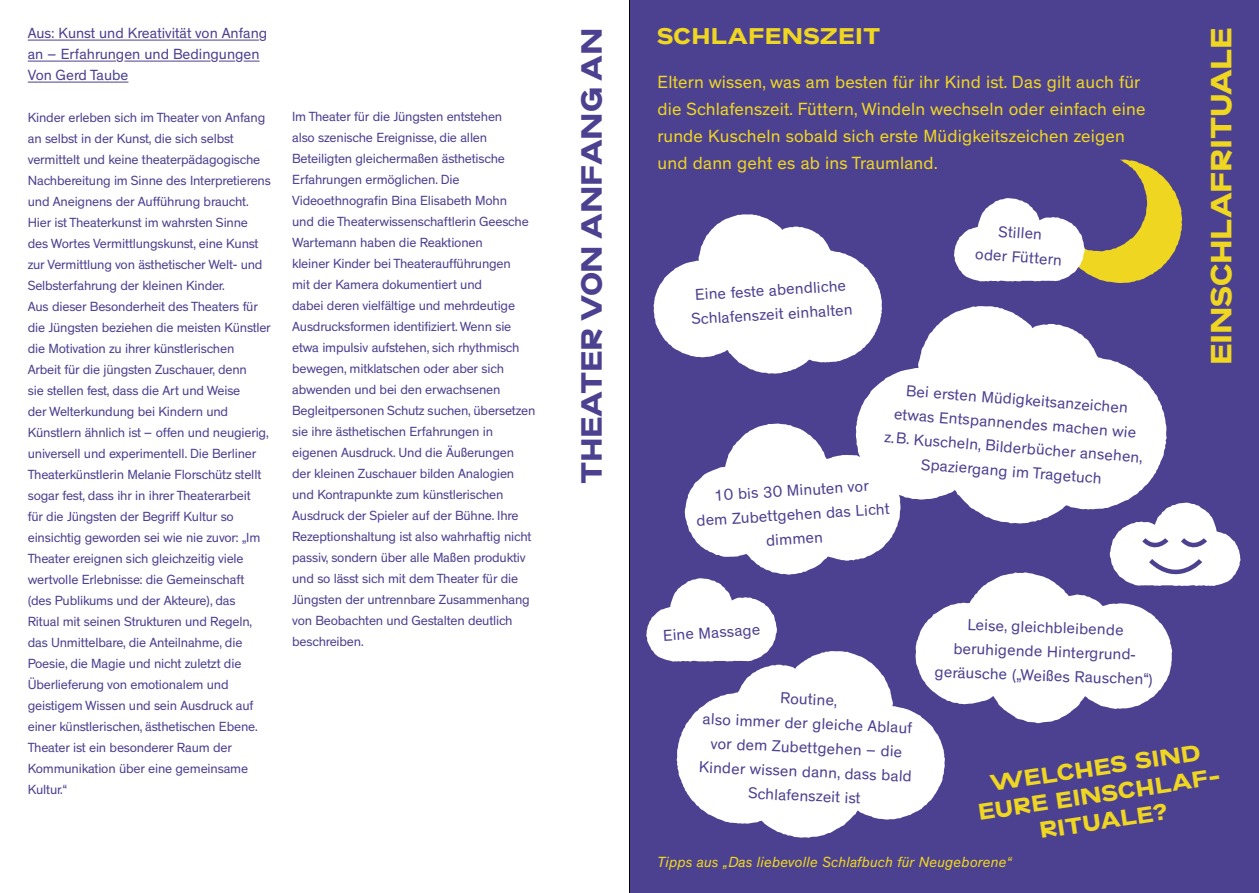
<style>
.page{position:relative;width:1259px;height:893px;background:#fff}
.page>*{position:absolute;margin:0;border:0;box-sizing:border-box;transform-origin:0 0}
.t1{font:700 27px "CC Schauburg";letter-spacing:-.01em;color:#4c4190}
.t2{font:700 27px "CC Schauburg";letter-spacing:-.01em;color:#efd621}
.t3{font:700 21px/27px "CC Schauburg";letter-spacing:.01em;color:#efd621;text-align:center}
.t4{font:18px/27px "CC Theinhardt";letter-spacing:.01em;color:#efd621}
.t5{font:16.05px/24.2px "CC Theinhardt";color:#4c4190;text-align:center}
.t6{font:15px/21px "CC Theinhardt";color:#4c4190}
.t7{font:italic 15px "Theinhardt";letter-spacing:.01em;color:#efd621}
.t8{font:13.5px/21px "CC Theinhardt";letter-spacing:-.015em;color:#4c4190}
</style>
<div class="page">
<div style="left:629px;top:0;width:630px;height:893px;background:#4c4190"></div>
<hr style="left:28px;top:40px;width:231px;height:1px;background:#4c4190">
<hr style="left:28px;top:61px;width:88px;height:1px;background:#4c4190">
<hr style="left:124px;top:61px;width:86px;height:1px;background:#4c4190">
<svg style="left:219px;top:61px;width:16px;height:1px"></svg>
<svg style="left:244px;top:61px;width:16px;height:1px"></svg>
<hr style="left:28px;top:82px;width:100px;height:1px;background:#4c4190">
<svg style="left:856px;top:306px;width:310px;height:205px;fill:#fff"></svg>
<svg style="left:653px;top:214px;width:229px;height:160px"></svg>
<svg style="left:676px;top:662px;width:269px;height:176px;fill:#fff"></svg>
<svg style="left:915px;top:503px;width:325px;height:220px"></svg>
<svg style="left:646px;top:423px;width:254px;height:239px"></svg>
<svg style="left:954px;top:160px;width:228px;height:123px"></svg>
<hr style="left:629px;top:0;width:1px;height:893px;background:#090000">
<p class="t6" style="left:28px;top:23px;width:241px">Aus: Kunst und Kreativität von Anfang an – Erfahrungen und Bedingungen<br>Von Gerd Taube</p>
<p class="t8" style="left:28px;top:107px;width:245px">Kinder erleben sich im Theater von Anfang an selbst in der Kunst, die sich selbst vermittelt und keine theaterpädagogische Nachbereitung im Sinne des Interpretierens und Aneignens der Aufführung braucht.<br>Hier ist Theaterkunst im wahrsten Sinne des Wortes Vermittlungskunst, eine Kunst zur Vermittlung von ästhetischer Welt- und Selbsterfahrung der kleinen Kinder.<br>Aus dieser Besonderheit des Theaters für die Jüngsten beziehen die meisten Künstler die Motivation zu ihrer künstlerischen Arbeit für die jüngsten Zuschauer, denn<br>sie stellen fest, dass die Art und Weise<br>der Welterkundung bei Kindern und Künstlern ähnlich ist – offen und neugierig, universell und experimentell. Die Berliner Theaterkünstlerin Melanie Florschütz stellt sogar fest, dass ihr in ihrer Theaterarbeit<br>für die Jüngsten der Begriff Kultur so einsichtig geworden sei wie nie zuvor: „Im Theater ereignen sich gleichzeitig viele wertvolle Erlebnisse: die Gemeinschaft (des Publikums und der Akteure), das<br>Ritual mit seinen Strukturen und Regeln, das Unmittelbare, die Anteilnahme, die Poesie, die Magie und nicht zuletzt die Überlieferung von emotionalem und geistigem Wissen und sein Ausdruck auf einer künstlerischen, ästhetischen Ebene.<br>Theater ist ein besonderer Raum der Kommunikation über eine gemeinsame Kultur.“</p>
<p class="t8" style="left:292px;top:106px;width:245px">Im Theater für die Jüngsten entstehen<br>also szenische Ereignisse, die allen Beteiligten gleichermaßen ästhetische Erfahrungen ermöglichen. Die Videoethnografin Bina Elisabeth Mohn<br>und die Theaterwissenschaftlerin Geesche Wartemann haben die Reaktionen<br>kleiner Kinder bei Theateraufführungen<br>mit der Kamera dokumentiert und<br>dabei deren vielfältige und mehrdeutige Ausdrucksformen identifiziert. Wenn sie etwa impulsiv aufstehen, sich rhythmisch bewegen, mitklatschen oder aber sich abwenden und bei den erwachsenen Begleitpersonen Schutz suchen, übersetzen sie ihre ästhetischen Erfahrungen in eigenen Ausdruck. Und die Äußerungen der kleinen Zuschauer bilden Analogien und Kontrapunkte zum künstlerischen Ausdruck der Spieler auf der Bühne. Ihre Rezeptionshaltung ist also wahrhaftig nicht passiv, sondern über alle Maßen produktiv und so lässt sich mit dem Theater für die Jüngsten der untrennbare Zusammenhang von Beobachten und Gestalten deutlich beschreiben.</p>
<h1 class="t1" style="left:573px;top:484px;width:458px;rotate:-90deg">THEATER VON ANFANG AN</h1>
<h2 class="t3" style="left:657px;top:22px;width:225px">SCHLAFENSZEIT</h2>
<h1 class="t2" style="left:1202px;top:365px;width:339px;rotate:-90deg">EINSCHLAFRITUALE</h1>
<h3 class="t4" style="left:657px;top:69px;width:489px">Eltern wissen, was am besten für ihr Kind ist. Das gilt auch für die Schlafenszeit. Füttern, Windeln wechseln oder einfach eine runde Kuscheln sobald sich erste Müdigkeitszeichen zeigen und dann geht es ab ins Traumland.</h3>
<p class="t5" style="left:978px;top:218px;width:88px;rotate:4deg">Stillen<br>oder Füttern</p>
<p class="t5" style="left:690px;top:283px;width:163px;rotate:-3deg">Eine feste abendliche<br>Schlafenszeit einhalten</p>
<p class="t5" style="left:890px;top:376px;width:260px;rotate:5deg">Bei ersten Müdigkeitsanzeichen etwas Entspannendes machen wie z.B. Kuscheln, Bilderbücher ansehen,<br>Spaziergang im Tragetuch</p>
<p class="t5" style="left:694px;top:484px;width:195px;rotate:-3deg">10 bis 30 Minuten vor<br>dem Zubettgehen das Licht dimmen</p>
<p class="t5" style="left:662px;top:623px;width:99px;rotate:-3deg">Eine Massage</p>
<p class="t5" style="left:937px;top:612px;width:220px;rotate:2deg">Leise, gleichbleibende beruhigende Hintergrund&shy;geräusche („Weißes Rauschen“)</p>
<p class="t5" style="left:703px;top:682px;width:215px;rotate:3deg">Routine,<br>also immer der gleiche Ablauf vor dem Zubettgehen – die<br>Kinder wissen dann, dass bald<br>Schlafenszeit ist</p>
<h2 class="t3" style="left:972px;top:771px;width:244px;rotate:-8deg">WELCHES SIND<br>EURE EINSCHLAF-<br>RITUALE?</h2>
<p class="t7" style="left:657px;top:853px;width:355px">Tipps aus „,Das liebevolle Schlafbuch für Neugeborene“</p>
</div>
